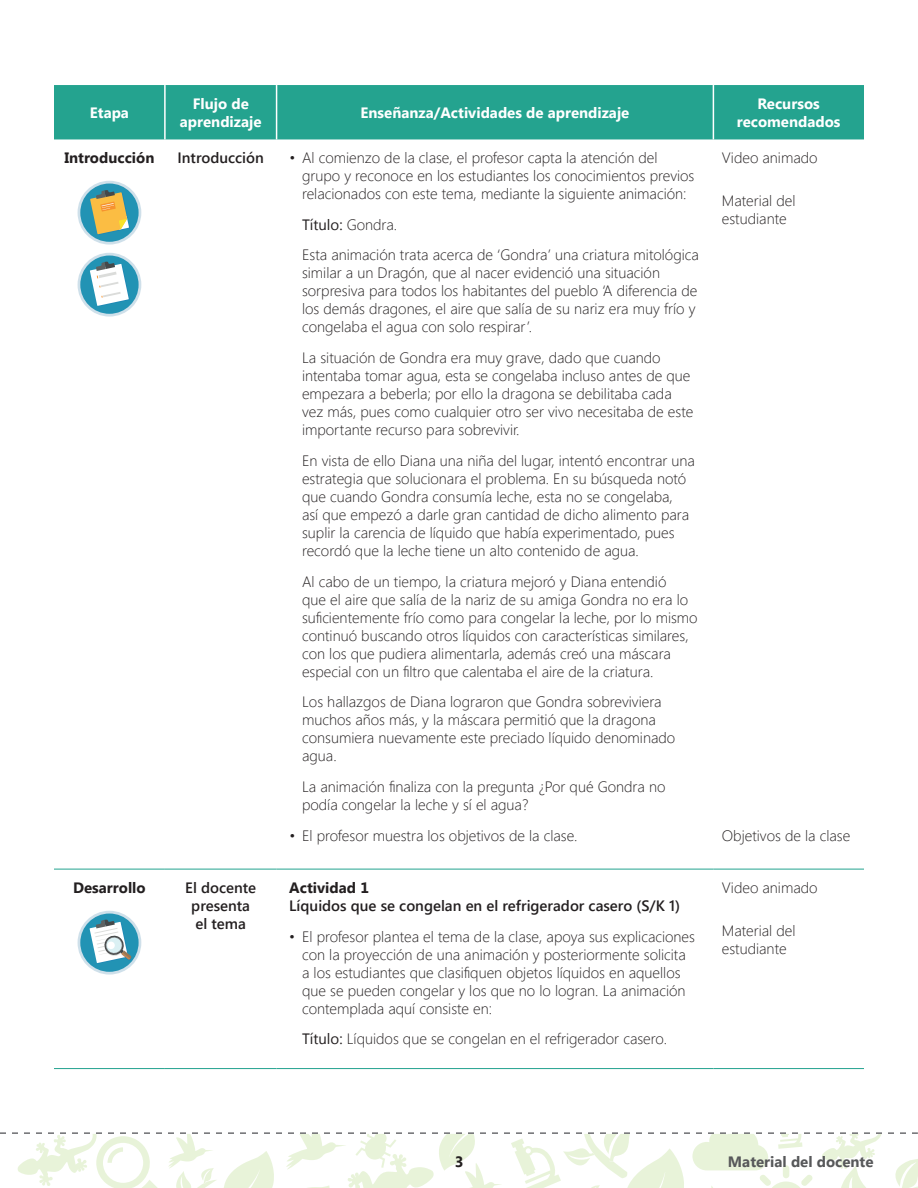
<style>
.page{position:relative;width:918px;height:1188px;background:#fff}
.page>*{position:absolute;margin:0;border:0;box-sizing:border-box;transform-origin:0 0}
.t1{font:300 15px/18px "Segoe UI";color:#231f20}
.t2{font:600 15px/18px "Segoe UI";color:#231f20;text-align:center}
.t3{font:700 15px/18px "Segoe UI";color:#fff;text-align:center}
.t4{font:700 15px "Segoe UI";color:#231f20}
.t5{font:700 15px "Segoe UI";color:#57585a}
.s1{font-weight:400}
</style>
<div class="page">
<svg style="left:0;top:1132px;width:918px;height:56px"></svg>
<div style="left:54px;top:85px;width:810px;height:54px;background:#24a38f"></div>
<hr style="left:54px;top:869px;width:111px;height:1px;background:#24a38f">
<hr style="left:165px;top:869px;width:112px;height:1px;background:#24a38f">
<hr style="left:54px;top:1068px;width:111px;height:1px;background:#24a38f">
<hr style="left:165px;top:1068px;width:112px;height:1px;background:#24a38f">
<hr style="left:277px;top:869px;width:436px;height:1px;background:#24a38f">
<hr style="left:713px;top:869px;width:151px;height:1px;background:#24a38f">
<hr style="left:277px;top:1068px;width:436px;height:1px;background:#24a38f">
<hr style="left:713px;top:1068px;width:151px;height:1px;background:#24a38f">
<hr style="left:164px;top:85px;width:2px;height:54px;background:#fff">
<hr style="left:276px;top:85px;width:1px;height:54px;background:#fff">
<hr style="left:713px;top:85px;width:1px;height:54px;background:#fff">
<svg style="left:78px;top:181px;width:63px;height:64px"></svg>
<div style="left:80px;top:184px;width:59px;height:58px;background:#2293b4;border-radius:50%"></div>
<svg style="left:90px;top:190px;width:40px;height:45px"></svg>
<svg style="left:78px;top:253px;width:63px;height:64px"></svg>
<div style="left:80px;top:256px;width:59px;height:58px;background:#2293b4;border-radius:50%"></div>
<svg style="left:90px;top:261px;width:40px;height:46px"></svg>
<svg style="left:78px;top:911px;width:63px;height:64px"></svg>
<div style="left:80px;top:914px;width:59px;height:58px;background:#2293b4;border-radius:50%"></div>
<svg style="left:90px;top:919px;width:42px;height:45px"></svg>
<p class="t3" style="left:90px;top:103px;width:41px">Etapa</p>
<p class="t3" style="left:180px;top:94px;width:83px">Flujo de aprendizaje</p>
<p class="t3" style="left:361px;top:103px;width:270px">Enseñanza/Actividades de aprendizaje</p>
<p class="t3" style="left:737px;top:94px;width:105px">Recursos recomendados</p>
<p class="t4" style="left:64px;top:147px;width:92px">Introducción</p>
<p class="t2" style="left:178px;top:148px;width:88px">Introducción</p>
<p class="t1" style="left:302px;top:148px;width:394px;text-indent:-13px">• Al comienzo de la clase, el profesor capta la atención del grupo y reconoce en los estudiantes los conocimientos previos relacionados con este tema, mediante la siguiente animación:</p>
<p class="t1" style="left:302px;top:208px;width:398px;line-height:30.8px"><span class="s1">Título:</span> Gondra.<br>Esta animación trata acerca de ‘Gondra’ una criatura mitológica</p>
<p class="t1" style="left:302px;top:263px;width:397px">similar a un Dragón, que al nacer evidenció una situación sorpresiva para todos los habitantes del pueblo ‘A diferencia de los demás dragones, el aire que salía de su nariz era muy frío y congelaba el agua con solo respirar’.</p>
<p class="t1" style="left:302px;top:348px;width:393px">La situación de Gondra era muy grave, dado que cuando intentaba tomar agua, esta se congelaba incluso antes de que empezara a beberla; por ello la dragona se debilitaba cada vez más, pues como cualquier otro ser vivo necesitaba de este importante recurso para sobrevivir.</p>
<p class="t1" style="left:302px;top:451px;width:394px">En vista de ello Diana una niña del lugar, intentó encontrar una estrategia que solucionara el problema. En su búsqueda notó que cuando Gondra consumía leche, esta no se congelaba,<br>así que empezó a darle gran cantidad de dicho alimento para suplir la carencia de líquido que había experimentado, pues recordó que la leche tiene un alto contenido de agua.</p>
<p class="t1" style="left:302px;top:572px;width:397px">Al cabo de un tiempo, la criatura mejoró y Diana entendió<br>que el aire que salía de la nariz de su amiga Gondra no era lo suficientemente frío como para congelar la leche, por lo mismo continuó buscando otros líquidos con características similares, con los que pudiera alimentarla, además creó una máscara especial con un filtro que calentaba el aire de la criatura.</p>
<p class="t1" style="left:302px;top:692px;width:375px">Los hallazgos de Diana lograron que Gondra sobreviviera muchos años más, y la máscara permitió que la dragona consumiera nuevamente este preciado líquido denominado agua.</p>
<p class="t1" style="left:302px;top:777px;width:365px">La animación finaliza con la pregunta ¿Por qué Gondra no podía congelar la leche y sí el agua?</p>
<p class="t1" style="left:289px;top:826px;width:290px">• El profesor muestra los objetivos de la clase.</p>
<p class="t1" style="left:722px;top:148px;width:97px">Video animado</p>
<p class="t1" style="left:722px;top:191px;width:75px">Material del estudiante</p>
<p class="t1" style="left:722px;top:826px;width:130px">Objetivos de la clase</p>
<p class="t4" style="left:73px;top:877px;width:74px">Desarrollo</p>
<p class="t2" style="left:185px;top:878px;width:72px">El docente presenta el tema</p>
<p class="t4" style="left:289px;top:877px;width:81px">Actividad 1</p>
<p class="t2" style="left:289px;top:896px;width:392px">Líquidos que se congelan en el refrigerador casero (S/K 1)</p>
<p class="t1" style="left:302px;top:927px;width:394px;text-indent:-13px">• El profesor plantea el tema de la clase, apoya sus explicaciones con la proyección de una animación y posteriormente solicita a los estudiantes que clasifiquen objetos líquidos en aquellos que se pueden congelar y los que no lo logran. La animación contemplada aquí consiste en:</p>
<p class="t1" style="left:302px;top:1029px;width:367px"><span class="s1">Título:</span> Líquidos que se congelan en el refrigerador casero.</p>
<p class="t1" style="left:722px;top:878px;width:97px">Video animado</p>
<p class="t1" style="left:722px;top:921px;width:75px">Material del estudiante</p>
<p class="t4" style="left:455px;top:1151px;width:10px">3</p>
<p class="t5" style="left:728px;top:1151px;width:147px">Material del docente</p>
</div>
